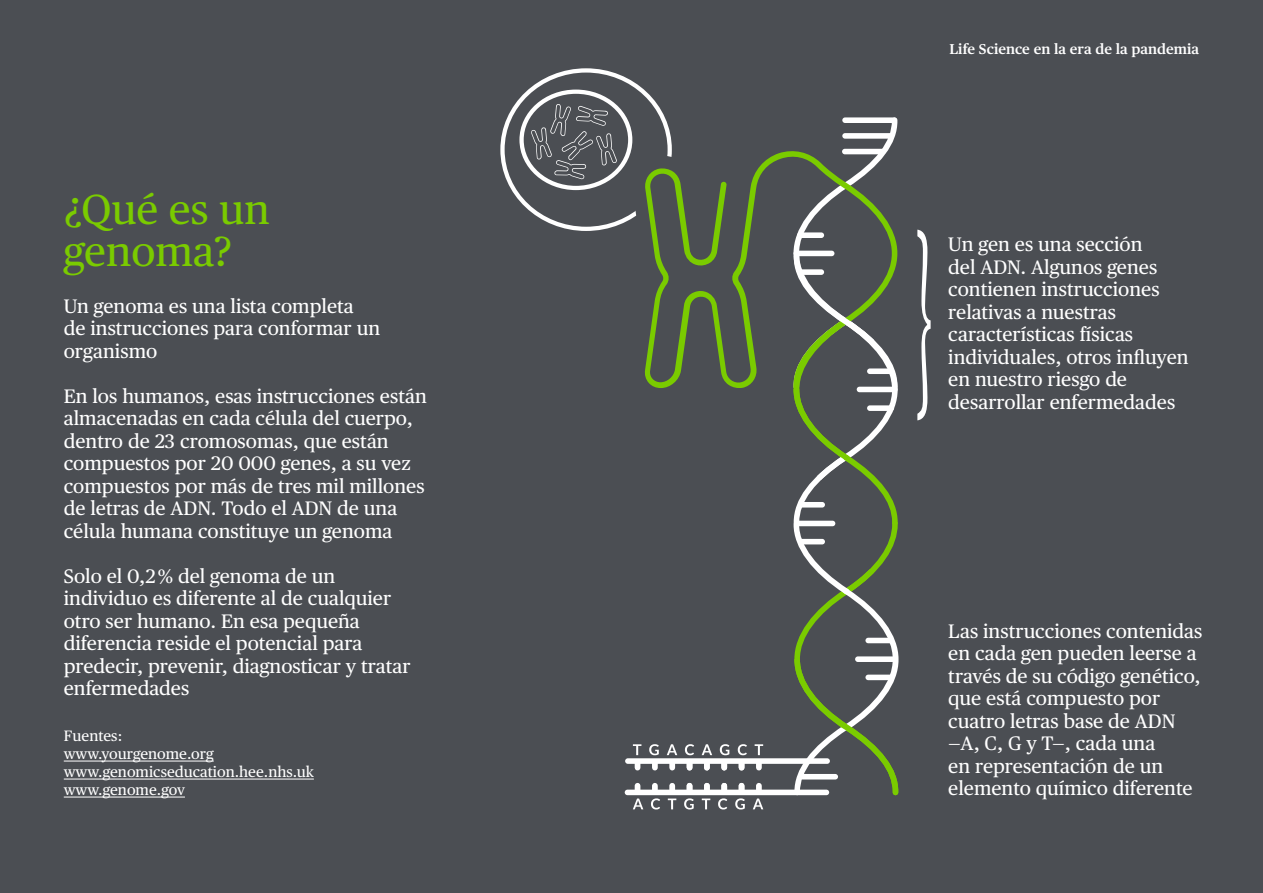
<style>
.page{position:relative;width:1263px;height:893px;background:#4b4e53}
.page>*{position:absolute;margin:0;border:0;box-sizing:border-box;transform-origin:0 0}
.t1{font:42px/42px "Chubb Publico Text";color:#7acb00}
.t2{font:19.5px/22.5px "Chubb Publico Text";color:#fff}
.t3{font:15px/18px "Chubb Publico Text";color:#fff}
.t4{font:600 14.25px "Chubb Publico Text";color:#fff}
.s1{color:#4b4e53}
</style>
<div class="page">
<div style="left:500px;top:68px;width:172px;height:163px;border:4px solid #fff;border-radius:50%"></div>
<div style="left:519px;top:90px;width:113px;height:100px;border:4px solid #fff;border-radius:50%"></div>
<svg style="left:531px;top:104px;width:86px;height:75px"></svg>
<svg style="left:614px;top:116px;width:305px;height:305px"></svg>
<div style="left:625px;top:790px;width:204px;height:5px;background:#fff;border-radius:3px"></div>
<div style="left:625px;top:758px;width:205px;height:6px;background:#fff;border-radius:3px"></div>
<svg style="left:644px;top:148px;width:149px;height:241px"></svg>
<svg style="left:635px;top:764px;width:5px;height:4px"></svg>
<svg style="left:635px;top:786px;width:5px;height:4px"></svg>
<svg style="left:652px;top:764px;width:6px;height:4px"></svg>
<svg style="left:652px;top:786px;width:6px;height:4px"></svg>
<svg style="left:669px;top:764px;width:6px;height:4px"></svg>
<svg style="left:669px;top:786px;width:6px;height:4px"></svg>
<svg style="left:687px;top:764px;width:5px;height:4px"></svg>
<svg style="left:687px;top:786px;width:5px;height:4px"></svg>
<svg style="left:704px;top:764px;width:6px;height:4px"></svg>
<svg style="left:704px;top:786px;width:6px;height:4px"></svg>
<svg style="left:721px;top:764px;width:6px;height:4px"></svg>
<svg style="left:721px;top:786px;width:6px;height:4px"></svg>
<svg style="left:739px;top:764px;width:5px;height:4px"></svg>
<svg style="left:739px;top:786px;width:5px;height:4px"></svg>
<svg style="left:756px;top:764px;width:6px;height:4px"></svg>
<svg style="left:756px;top:786px;width:6px;height:4px"></svg>
<svg style="left:793px;top:117px;width:105px;height:678px"></svg>
<svg style="left:633px;top:798px;width:130px;height:11px"></svg>
<svg style="left:633px;top:744px;width:130px;height:11px"></svg>
<svg style="left:917px;top:230px;width:13px;height:190px"></svg>
<hr style="left:64px;top:761px;width:150px;height:1px;background:#fff">
<hr style="left:64px;top:779px;width:250px;height:1px;background:#fff">
<hr style="left:64px;top:797px;width:121px;height:1px;background:#fff">
<p class="t1" style="left:64px;top:186px;width:207px">¿Qué es un genoma?</p>
<p class="t2" style="left:64px;top:293px;width:318px">Un genoma es una lista completa de instrucciones para conformar un organismo<span class="s1">..</span></p>
<p class="t2" style="left:64px;top:383px;width:365px">En los humanos, esas instrucciones están almacenadas en cada célula del cuerpo, dentro de 23 cromosomas, que están compuestos por 20 000 genes, a su vez compuestos por más de tres mil millones de letras de ADN. Todo el ADN de una célula humana constituye un genoma<span class="s1">..</span></p>
<p class="t2" style="left:64px;top:563px;width:348px">Solo el 0,2 % del genoma de un individuo es diferente al de cualquier otro ser humano. En esa pequeña diferencia reside el potencial para predecir, prevenir, diagnosticar y tratar enfermedades<span class="s1">.</span></p>
<p class="t3" style="left:64px;top:726px;width:60px">Fuentes:</p>
<p class="t3" style="left:64px;top:744px;width:151px">www.yourgenome.org</p>
<p class="t3" style="left:64px;top:762px;width:252px">www.genomicseducation.hee.nhs.uk www.genome.gov</p>
<p class="t4" style="left:949px;top:38px;width:251px">Life Science en la era de la pandemia</p>
<p class="t2" style="left:948px;top:232px;width:242px">Un gen es una sección<br>del ADN. Algunos genes contienen instrucciones relativas a nuestras características físicas individuales, otros influyen en nuestro riesgo de desarrollar enfermedades<span class="s1">.</span></p>
<p class="t2" style="left:948px;top:618px;width:256px">Las instrucciones contenidas en cada gen pueden leerse a través de su código genético, que está compuesto por cuatro letras base de ADN —A, C, G y T—, cada una<br>en representación de un elemento químico diferente<span class="s1">.</span></p>
</div>
